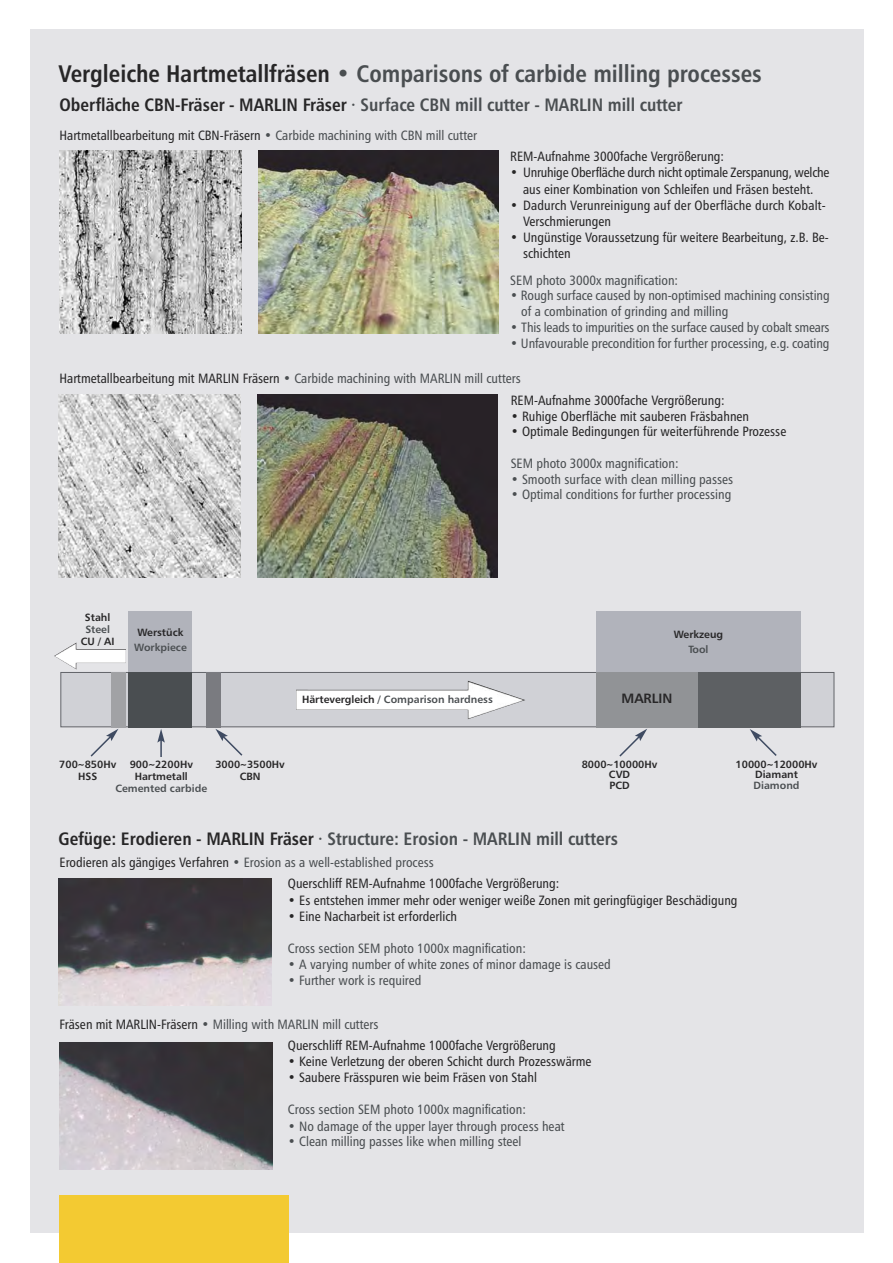
<style>
.page{position:relative;width:893px;height:1263px;background:#fff}
.page>*{position:absolute;margin:0;border:0;box-sizing:border-box;transform-origin:0 0}
.t1{font:24px "Humanist 777 BT Bold Condensed B";color:#4a4e51}
.t2{font:18px "Humanist 777 BT Bold Condensed B";color:#4a4e51}
.t3{font:13.5px/16.2px "Humanist 777 BT Roman Condensed B";color:#272627}
.t4{font:13.5px/15.8px "Humanist 777 BT Roman Condensed B";color:#4a4e51}
.t5{font:13.5px "Humanist 777 BT Bold B";color:#272627}
.t6{font:10.5px/12px "Humanist 777 BT Bold B";color:#272627;text-align:center}
.t7{font:10.5px "Humanist 777 BT Bold B";color:#4a4e51}
.s1{color:#272627}
.s2{color:#4a4e51}
</style>
<div class="page">
<div style="left:30px;top:30px;width:833px;height:1203px;background:#e4e4e7"></div>
<div style="left:60px;top:1195px;width:229px;height:68px;background:#f3ca32"></div>
<img style="left:60px;top:151px;width:182px;height:183px">
<img style="left:258px;top:151px;width:240px;height:183px">
<img style="left:59px;top:394px;width:182px;height:183px">
<img style="left:257px;top:394px;width:240px;height:183px">
<img style="left:59px;top:878px;width:213px;height:128px">
<img style="left:60px;top:1042px;width:213px;height:128px">
<div style="left:61px;top:673px;width:773px;height:53px;background:#d0d1d6"></div>
<div style="left:60px;top:672px;width:774px;height:55px;border:1px solid #626469"></div>
<div style="left:128px;top:611px;width:64px;height:62px;background:#b1b3bb"></div>
<div style="left:596px;top:611px;width:204px;height:62px;background:#b1b3bb"></div>
<div style="left:128px;top:672px;width:64px;height:55px;background:#4a4e51"></div>
<div style="left:111px;top:672px;width:15px;height:55px;background:#a1a2a5"></div>
<div style="left:206px;top:672px;width:14px;height:55px;background:#7a7b80"></div>
<div style="left:596px;top:672px;width:102px;height:55px;background:#919396"></div>
<div style="left:698px;top:672px;width:102px;height:55px;background:#5d6063"></div>
<img style="left:296px;top:681px;width:229px;height:38px">
<svg style="left:157px;top:729px;width:8px;height:28px"></svg>
<svg style="left:215px;top:729px;width:28px;height:27px"></svg>
<svg style="left:90px;top:729px;width:28px;height:28px"></svg>
<svg style="left:750px;top:729px;width:27px;height:27px"></svg>
<svg style="left:619px;top:729px;width:28px;height:28px"></svg>
<img style="left:54px;top:642px;width:72px;height:27px">
<h1 class="t1" style="left:59px;top:64px;width:705px"><span class="s1">Vergleiche Hartmetallfräsen</span> • Comparisons of carbide milling processes</h1>
<h2 class="t2" style="left:60px;top:97px;width:624px"><span class="s1">Oberfläche CBN-Fräser - MARLIN Fräser</span> · Surface CBN mill cutter - MARLIN mill cutter</h2>
<p class="t3" style="left:60px;top:128px;width:419px">Hartmetallbearbeitung mit CBN-Fräsern <span class="s2">• Carbide machining with CBN mill cutter</span></p>
<p class="t3" style="left:510px;top:149px;width:215px">REM-Aufnahme 3000fache Vergrößerung:</p>
<p class="t3" style="left:510px;top:166px;width:321px;text-align:center">• Unruhige Oberfläche durch nicht optimale Zerspanung, welche aus einer Kombination von Schleifen und Fräsen besteht.</p>
<p class="t3" style="left:523px;top:198px;width:304px;text-indent:-13px">• Dadurch Verunreinigung auf der Oberfläche durch Kobalt-<br>Verschmierungen</p>
<p class="t3" style="left:523px;top:230px;width:307px;text-indent:-13px">• Ungünstige Voraussetzung für weitere Bearbeitung, z.B. Be&shy;schichten</p>
<p class="t4" style="left:510px;top:273px;width:169px">SEM photo 3000x magnification:</p>
<p class="t4" style="left:521px;top:289px;width:310px;text-indent:-11px">• Rough surface caused by non-optimised machining consisting of a combination of grinding and milling</p>
<p class="t4" style="left:510px;top:320px;width:321px">• This leads to impurities on the surface caused by cobalt smears</p>
<p class="t4" style="left:510px;top:336px;width:321px">• Unfavourable precondition for further processing, e.g. coating</p>
<p class="t3" style="left:511px;top:369px;width:215px;line-height:21.3px;text-indent:-451px">Hartmetallbearbeitung mit MARLIN Fräsern <span class="s2">• Carbide machining with MARLIN mill cutters<br></span>REM-Aufnahme 3000fache Vergrößerung:</p>
<p class="t3" style="left:511px;top:409px;width:240px">• Ruhige Oberfläche mit sauberen Fräsbahnen</p>
<p class="t3" style="left:511px;top:425px;width:277px">• Optimale Bedingungen für weiterführende Prozesse</p>
<p class="t4" style="left:511px;top:456px;width:169px">SEM photo 3000x magnification:</p>
<p class="t4" style="left:511px;top:472px;width:224px">• Smooth surface with clean milling passes</p>
<p class="t4" style="left:511px;top:488px;width:222px">• Optimal conditions for further processing</p>
<p class="t6" style="left:85px;top:612px;width:27px">Stahl</p>
<p class="t7" style="left:85px;top:625px;width:26px">Steel</p>
<p class="t6" style="left:81px;top:636px;width:35px">CU / AI</p>
<p class="t6" style="left:137px;top:628px;width:48px">Werstück</p>
<p class="t7" style="left:134px;top:643px;width:54px">Workpiece</p>
<p class="t7" style="left:302px;top:695px;width:192px"><span class="s1">Härtevergleich</span> / Comparison hardness</p>
<p class="t6" style="left:674px;top:629px;width:51px">Werkzeug</p>
<p class="t7" style="left:688px;top:645px;width:22px">Tool</p>
<p class="t5" style="left:622px;top:693px;width:52px">MARLIN</p>
<p class="t6" style="left:59px;top:759px;width:58px">700~850Hv<br>HSS</p>
<p class="t6" style="left:130px;top:759px;width:65px">900~2200Hv<br>Hartmetall</p>
<p class="t7" style="left:115px;top:784px;width:93px">Cemented carbide</p>
<p class="t6" style="left:215px;top:759px;width:71px">3000~3500Hv<br>CBN</p>
<p class="t6" style="left:582px;top:760px;width:77px;line-height:10.5px">8000~10000Hv<br>CVD<br>PCD</p>
<p class="t6" style="left:736px;top:760px;width:83px;line-height:10.5px">10000~12000Hv<br>Diamant</p>
<p class="t7" style="left:754px;top:781px;width:47px">Diamond</p>
<h2 class="t2" style="left:59px;top:832px;width:561px"><span class="s1">Gefüge: Erodieren - MARLIN Fräser</span> · Structure: Erosion - MARLIN mill cutters</h2>
<p class="t4" style="left:60px;top:856px;width:376px"><span class="s1">Erodieren als gängiges Verfahren</span> • Erosion as a well-established process</p>
<p class="t3" style="left:288px;top:877px;width:273px">Querschliff REM-Aufnahme 1000fache Vergrößerung:</p>
<p class="t3" style="left:288px;top:893px;width:451px">• Es entstehen immer mehr oder weniger weiße Zonen mit geringfügiger Beschädigung</p>
<p class="t3" style="left:288px;top:909px;width:171px">• Eine Nacharbeit ist erforderlich</p>
<p class="t4" style="left:288px;top:941px;width:240px">Cross section SEM photo 1000x magnification:</p>
<p class="t4" style="left:288px;top:957px;width:325px">• A varying number of white zones of minor damage is caused</p>
<p class="t4" style="left:288px;top:973px;width:135px">• Further work is required</p>
<p class="t4" style="left:60px;top:1017px;width:321px"><span class="s1">Fräsen mit MARLIN-Fräsern</span> • Milling with MARLIN mill cutters</p>
<p class="t3" style="left:288px;top:1038px;width:269px">Querschliff REM-Aufnahme 1000fache Vergrößerung</p>
<p class="t3" style="left:288px;top:1054px;width:305px">• Keine Verletzung der oberen Schicht durch Prozesswärme</p>
<p class="t3" style="left:288px;top:1071px;width:251px">• Saubere Frässpuren wie beim Fräsen von Stahl</p>
<p class="t4" style="left:288px;top:1103px;width:240px">Cross section SEM photo 1000x magnification:</p>
<p class="t4" style="left:288px;top:1119px;width:278px">• No damage of the upper layer through process heat</p>
<p class="t4" style="left:288px;top:1135px;width:235px">• Clean milling passes like when milling steel</p>
</div>
